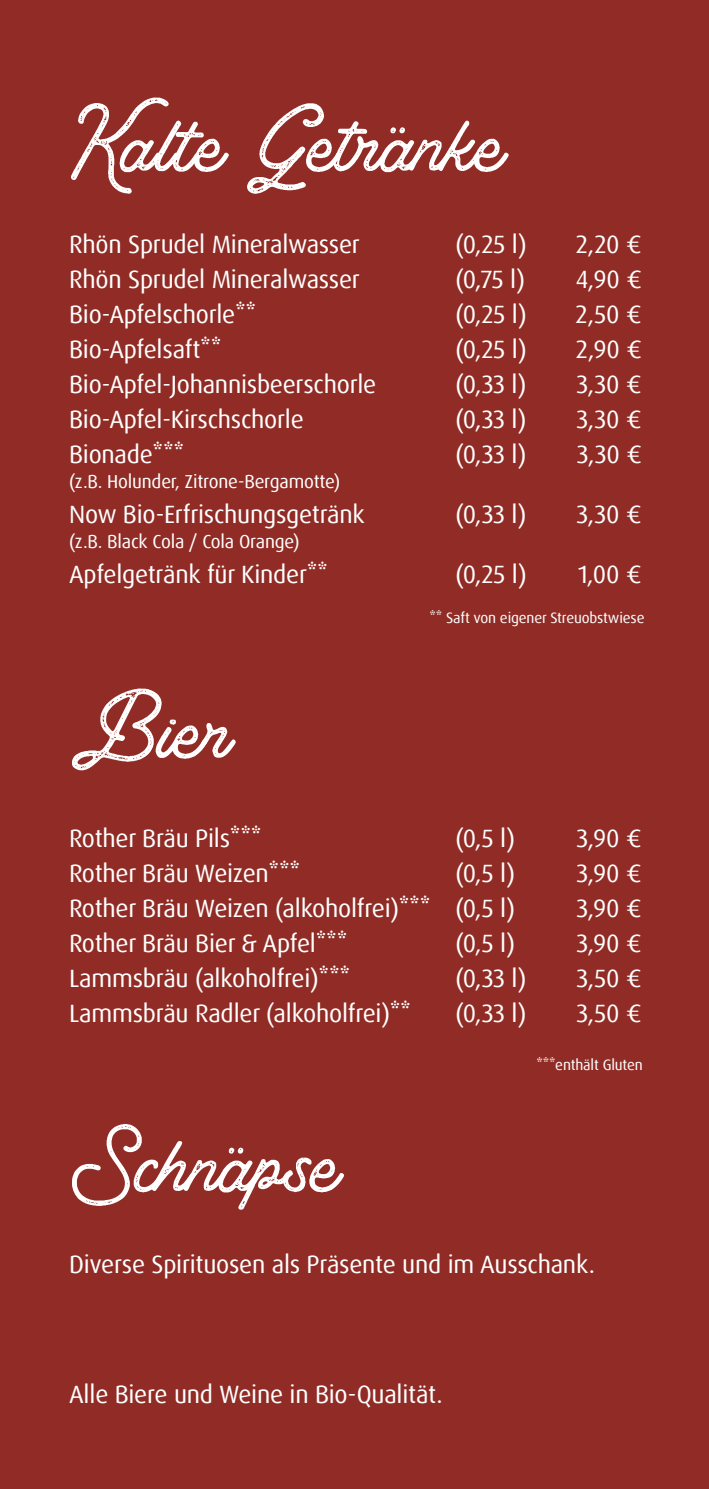
<style>
.page{position:relative;width:709px;height:1489px;background:#fff}
.page>*{position:absolute;margin:0;border:0;box-sizing:border-box;transform-origin:0 0}
.t1{font:68.75px "Thistails Rough";color:#fff}
.t2{font:25px "Dax OT";letter-spacing:-.01em;color:#fff}
.t3{font:18.75px "Dax OT";letter-spacing:-.01em;color:#fff}
.t4{font:15px "Dax OT";letter-spacing:-.01em;color:#fff}
</style>
<div class="page">
<div style="left:0;top:0;width:709px;height:1488px;background:#902c25"></div>
<h1 class="t1" style="left:69px;top:108px;width:438px">Kalte Getränke</h1>
<p class="t2" style="left:69px;top:228px;width:292px">Rhön Sprudel Mineralwasser</p>
<p class="t2" style="left:455px;top:228px;width:73px">(0,25 l)</p>
<p class="t2" style="left:575px;top:228px;width:68px">2,20 €</p>
<p class="t2" style="left:69px;top:263px;width:292px">Rhön Sprudel Mineralwasser</p>
<p class="t2" style="left:455px;top:263px;width:71px">(0,75 l)</p>
<p class="t2" style="left:576px;top:263px;width:68px">4,90 €</p>
<p class="t2" style="left:69px;top:298px;width:189px">Bio-Apfelschorle**</p>
<p class="t2" style="left:455px;top:298px;width:73px">(0,25 l)</p>
<p class="t2" style="left:575px;top:298px;width:68px">2,50 €</p>
<p class="t2" style="left:69px;top:333px;width:154px">Bio-Apfelsaft**</p>
<p class="t2" style="left:455px;top:333px;width:73px">(0,25 l)</p>
<p class="t2" style="left:575px;top:333px;width:68px">2,90 €</p>
<p class="t2" style="left:69px;top:368px;width:309px">Bio-Apfel-Johannisbeerschorle</p>
<p class="t2" style="left:455px;top:368px;width:72px">(0,33 l)</p>
<p class="t2" style="left:576px;top:368px;width:67px">3,30 €</p>
<p class="t2" style="left:69px;top:403px;width:236px">Bio-Apfel-Kirschschorle</p>
<p class="t2" style="left:455px;top:403px;width:72px">(0,33 l)</p>
<p class="t2" style="left:576px;top:403px;width:67px">3,30 €</p>
<p class="t2" style="left:69px;top:438px;width:117px">Bionade***</p>
<p class="t2" style="left:455px;top:438px;width:72px">(0,33 l)</p>
<p class="t2" style="left:577px;top:438px;width:67px">3,30 €</p>
<p class="t3" style="left:69px;top:469px;width:273px">(z.B. Holunder, Zitrone-Bergamotte)</p>
<p class="t2" style="left:69px;top:498px;width:297px">Now Bio-Erfrischungsgetränk</p>
<p class="t2" style="left:455px;top:498px;width:72px">(0,33 l)</p>
<p class="t2" style="left:576px;top:498px;width:67px">3,30 €</p>
<p class="t3" style="left:69px;top:529px;width:232px">(z.B. Black Cola / Cola Orange)</p>
<p class="t2" style="left:69px;top:558px;width:260px">Apfelgetränk für Kinder**</p>
<p class="t2" style="left:455px;top:558px;width:73px">(0,25 l)</p>
<p class="t2" style="left:578px;top:558px;width:65px">1,00 €</p>
<h1 class="t1" style="left:69px;top:694px;width:165px">Bier</h1>
<p class="t4" style="left:429px;top:608px;width:216px">** Saft von eigener Streuobstwiese</p>
<p class="t2" style="left:69px;top:822px;width:194px">Rother Bräu Pils***</p>
<p class="t2" style="left:455px;top:822px;width:61px">(0,5 l)</p>
<p class="t2" style="left:576px;top:822px;width:67px">3,90 €</p>
<p class="t2" style="left:69px;top:857px;width:233px">Rother Bräu Weizen***</p>
<p class="t2" style="left:455px;top:857px;width:61px">(0,5 l)</p>
<p class="t2" style="left:576px;top:857px;width:67px">3,90 €</p>
<p class="t2" style="left:69px;top:892px;width:447px">Rother Bräu Weizen (alkoholfrei)*** (0,5 l)</p>
<p class="t2" style="left:576px;top:892px;width:67px">3,90 €</p>
<p class="t2" style="left:69px;top:927px;width:280px">Rother Bräu Bier &amp; Apfel***</p>
<p class="t2" style="left:455px;top:927px;width:61px">(0,5 l)</p>
<p class="t2" style="left:576px;top:927px;width:67px">3,90 €</p>
<p class="t2" style="left:69px;top:962px;width:283px">Lammsbräu (alkoholfrei)***</p>
<p class="t2" style="left:455px;top:962px;width:72px">(0,33 l)</p>
<p class="t2" style="left:576px;top:962px;width:67px">3,50 €</p>
<p class="t2" style="left:69px;top:997px;width:343px">Lammsbräu Radler (alkoholfrei)**</p>
<p class="t2" style="left:455px;top:997px;width:72px">(0,33 l)</p>
<p class="t2" style="left:576px;top:997px;width:67px">3,50 €</p>
<p class="t4" style="left:536px;top:1055px;width:108px">***enthält Gluten</p>
<h1 class="t1" style="left:69px;top:1127px;width:273px">Schnäpse</h1>
<p class="t2" style="left:69px;top:1248px;width:527px">Diverse Spirituosen als Präsente und im Ausschank.</p>
<p class="t2" style="left:69px;top:1378px;width:375px">Alle Biere und Weine in Bio-Qualität.</p>
</div>
